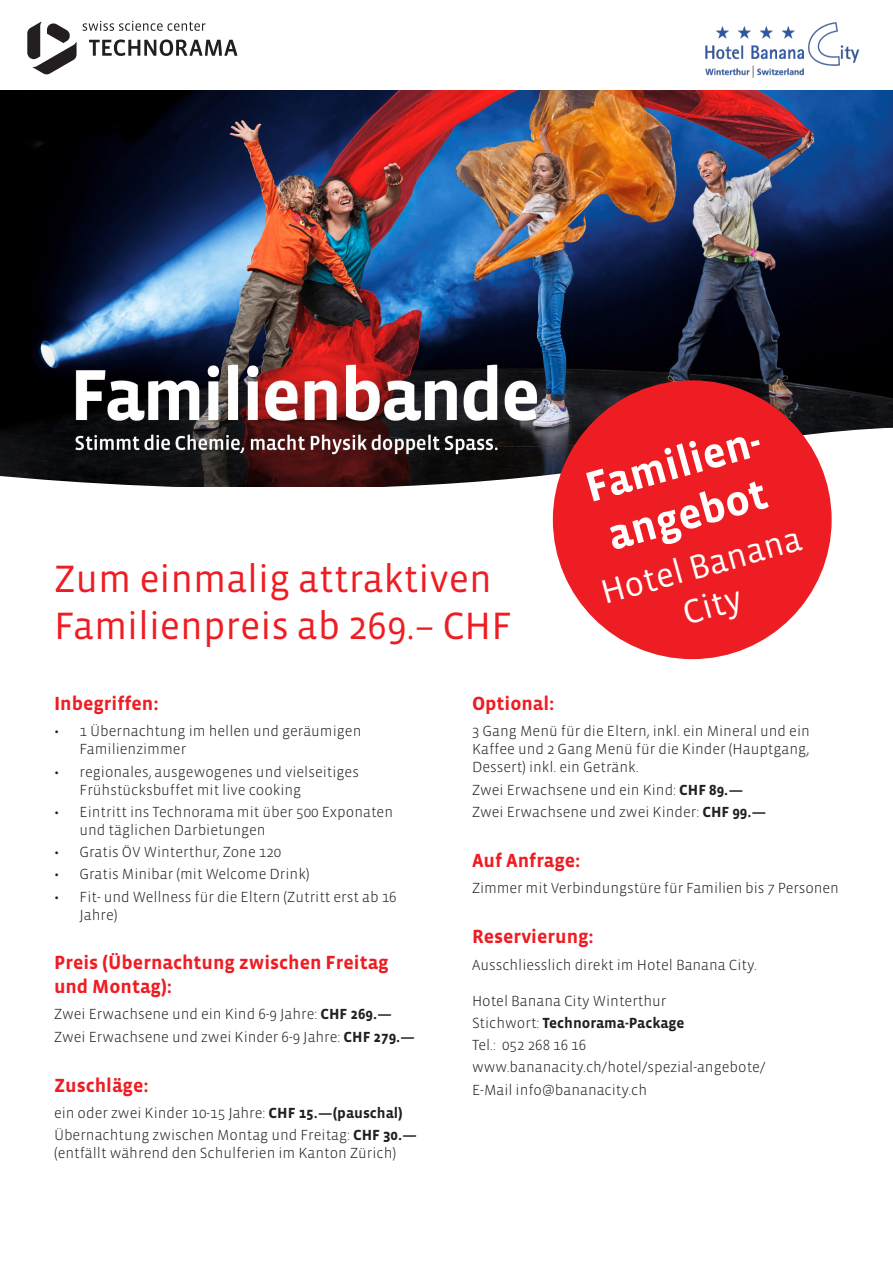
<style>
.page{position:relative;width:893px;height:1263px;background:#fff}
.page>*{position:absolute;margin:0;border:0;box-sizing:border-box;transform-origin:0 0}
.Standard_Text{font:700 43.5px/52.3px "Vista Sans OT";color:#fff}
.t1{font:39px/46.8px "Vista Sans OT";color:#ee1d23}
.Standard_Text-2{font:34.5px/41.4px "Vista Sans OT";color:#fff;text-align:center}
.Überschrift_1{font:700 19.5px/23.4px "Vista Sans OT";color:#ee1d23}
.Standard_Text-3{font:300 15px/18px "Vista Sans OT";color:#231f20}
.Standard_Text-4{font:700 15px "Vista Sans OT";color:#231f20}
.s1{font-weight:700}
.s2{font-weight:300}
</style>
<div class="page">
<img style="left:0;top:90px;width:893px;height:200px">
<img style="left:0;top:290px;width:893px;height:259px">
<img style="left:705px;top:22px;width:155px;height:55px">
<svg style="left:27px;top:22px;width:50px;height:52px"></svg>
<svg style="left:89px;top:39px;width:148px;height:17px"></svg>
<svg style="left:83px;top:21px;width:122px;height:10px"></svg>
<div style="left:553px;top:380px;width:279px;height:279px;background:#ee1d23;border-radius:50%"></div>
<p class="t1" style="left:54px;top:556px;width:459px">Zum einmalig attraktiven<br>Familienpreis ab 269.– CHF</p>
<p class="Standard_Text" style="left:580px;top:463px;width:193px;rotate:-15deg">Familien&shy;angebot</p>
<p class="Standard_Text-2" style="left:596px;top:575px;width:208px;rotate:-16deg">Hotel Banana<br>City</p>
<p class="Überschrift_1" style="left:54px;top:692px;width:106px">Inbegriffen:</p>
<p class="Standard_Text-3" style="left:80px;top:722px;width:283px;text-indent:-26px">• 1 Übernachtung im hellen und geräumigen<br>Familienzimmer</p>
<p class="Standard_Text-3" style="left:80px;top:763px;width:281px;text-indent:-26px">• regionales, ausgewogenes und vielseitiges<br>Frühstücksbuffet mit live cooking</p>
<p class="Standard_Text-3" style="left:80px;top:803px;width:315px;text-indent:-26px">• Eintritt ins Technorama mit über 500 Exponaten und täglichen Darbietungen</p>
<p class="Standard_Text-3" style="left:54px;top:843px;width:229px">• Gratis ÖV Winterthur, Zone 120</p>
<p class="Standard_Text-3" style="left:54px;top:865px;width:257px">• Gratis Minibar (mit Welcome Drink)</p>
<p class="Standard_Text-3" style="left:80px;top:888px;width:319px;text-indent:-26px">• Fit- und Wellness für die Eltern (Zutritt erst ab 16<br>Jahre)</p>
<p class="Überschrift_1" style="left:54px;top:951px;width:336px">Preis (Übernachtung zwischen Freitag und Montag):</p>
<p class="Standard_Text-3" style="left:54px;top:1005px;width:340px">Zwei Erwachsene und ein Kind 6-9 Jahre: <span class="s1">CHF 269.—</span></p>
<p class="Standard_Text-3" style="left:54px;top:1028px;width:363px">Zwei Erwachsene und zwei Kinder 6-9 Jahre: <span class="s1">CHF 279.—</span></p>
<p class="Überschrift_1" style="left:54px;top:1073px;width:96px">Zuschläge:</p>
<p class="Standard_Text-3" style="left:54px;top:1104px;width:350px">ein oder zwei Kinder 10-15 Jahre: <span class="s1">CHF 15.—(pauschal)</span></p>
<p class="Standard_Text-3" style="left:54px;top:1126px;width:365px">Übernachtung zwischen Montag und Freitag: <span class="s1">CHF 30.— </span>(entfällt während den Schulferien im Kanton Zürich)</p>
<p class="Überschrift_1" style="left:472px;top:692px;width:84px">Optional:</p>
<p class="Standard_Text-3" style="left:472px;top:722px;width:339px;text-align:justify">3 Gang Menü für die Eltern, inkl. ein Mineral und ein Kaffee und 2 Gang Menü für die Kinder (Hauptgang, Dessert) inkl. ein Getränk.</p>
<p class="Standard_Text-3" style="left:472px;top:781px;width:273px">Zwei Erwachsene und ein Kind: <span class="s1">CHF 89.—</span></p>
<p class="Standard_Text-3" style="left:472px;top:803px;width:296px">Zwei Erwachsene und zwei Kinder: <span class="s1">CHF 99.—</span></p>
<p class="Überschrift_1" style="left:472px;top:849px;width:110px">Auf Anfrage:</p>
<p class="Standard_Text-3" style="left:472px;top:879px;width:368px">Zimmer mit Verbindungstüre für Familien bis 7 Personen</p>
<p class="Überschrift_1" style="left:472px;top:925px;width:123px">Reservierung:</p>
<p class="Standard_Text-3" style="left:472px;top:956px;width:286px">Ausschliesslich direkt im Hotel Banana City.</p>
<p class="Standard_Text-3" style="left:472px;top:992px;width:196px">Hotel Banana City Winterthur</p>
<p class="Standard_Text-4" style="left:472px;top:1015px;width:214px"><span class="s2">Stichwort:</span> Technorama-Package</p>
<p class="Standard_Text-3" style="left:472px;top:1036px;width:116px">Tel.: 052 268 16 16</p>
<p class="Standard_Text-3" style="left:472px;top:1058px;width:295px">www.bananacity.ch/hotel/spezial-angebote/</p>
<p class="Standard_Text-3" style="left:472px;top:1081px;width:177px">E-Mail info@bananacity.ch</p>
</div>
